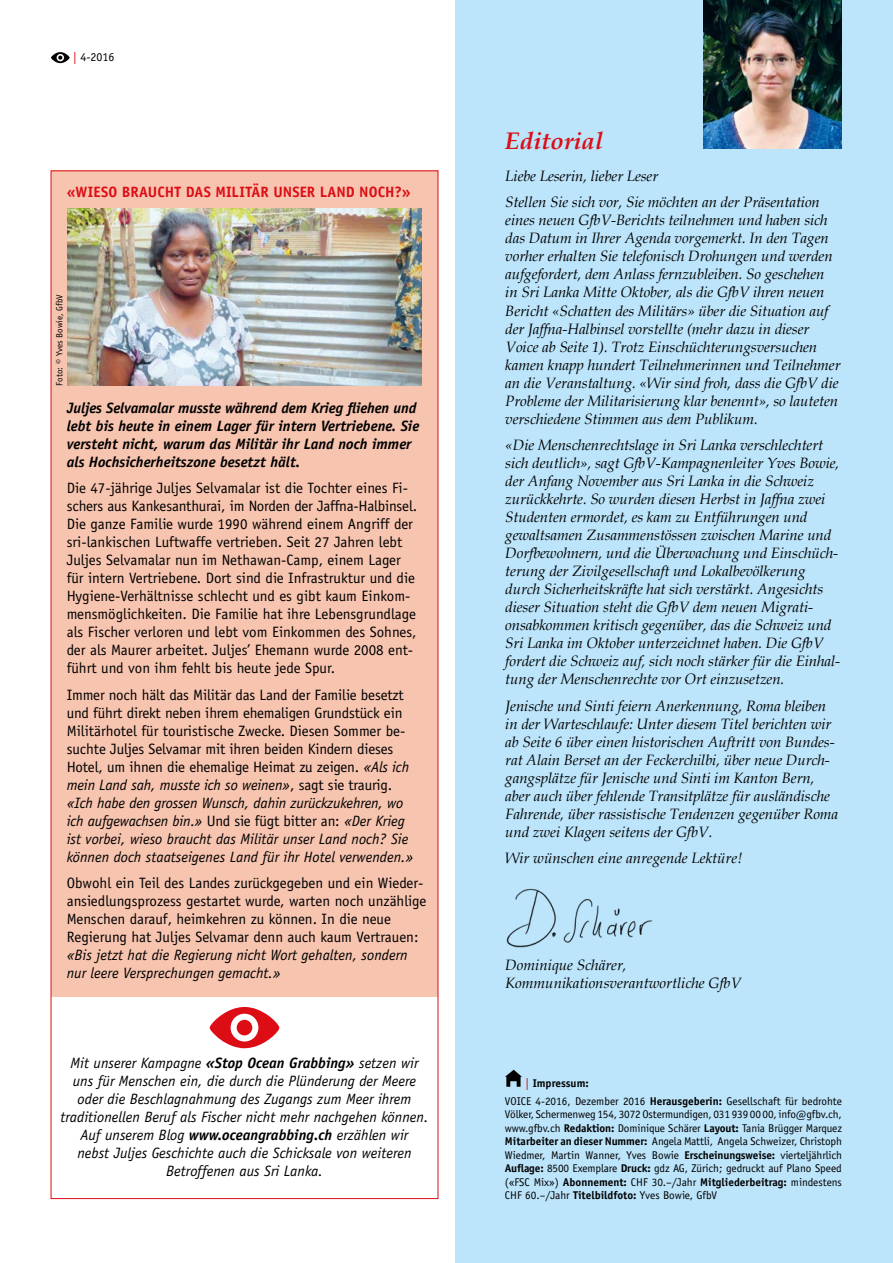
<style>
.page{position:relative;width:893px;height:1263px;background:#fff}
.page>*{position:absolute;margin:0;border:0;box-sizing:border-box;transform-origin:0 0}
.t1{font:italic 700 24px "Book Antiqua";color:#dc0d15}
.t2{font:italic 15px/18px "Book Antiqua";letter-spacing:-.005em;color:#000}
.t3{font:15px/18px "Officina Sans Std";color:#000}
.t4{font:italic 15px/18px "Officina Sans Std";color:#000;text-align:center}
.t5{font:italic 700 15px/18px "Officina Sans Std";color:#000}
.t6{font:700 15px "Officina Sans Std";letter-spacing:.005em;color:#dc0d15}
.t7{font:12px "Officina Sans Std";color:#000}
.t8{font:11.25px/13.5px "Officina Sans Std";color:#000}
.t9{font:9px "Officina Sans Std";color:#000}
.s1{color:#dc0d15}
.s2{font-style:italic}
.s3{font-weight:700}
.s4{font-size:12px;color:#dc0d15}
</style>
<div class="page">
<div style="left:455px;top:0;width:438px;height:1263px;background:#bce4fa"></div>
<img style="left:506px;top:888px;width:147px;height:60px">
<img style="left:703px;top:0;width:139px;height:149px">
<svg style="left:505px;top:1070px;width:17px;height:17px"></svg>
<svg style="left:209px;top:1007px;width:71px;height:41px"></svg>
<div style="left:237px;top:1020px;width:15px;height:16px;background:#dc0d15;border-radius:50%"></div>
<div style="left:51px;top:170px;width:387px;height:826px;background:#f7c4af"></div>
<img style="left:67px;top:208px;width:355px;height:178px">
<svg style="left:51px;top:52px;width:19px;height:11px"></svg>
<p class="t7" style="left:73px;top:50px;width:43px"><span class="s1">|</span> 4-2016</p>
<p class="t6" style="left:67px;top:182px;width:346px">«WIESO BRAUCHT DAS MILITÄR UNSER LAND NOCH?»</p>
<p class="t9" style="left:54px;top:386px;width:93px;rotate:-90deg">Foto: © Yves Bowie, GfbV</p>
<p class="t5" style="left:67px;top:399px;width:354px">Juljes Selvamalar musste während dem Krieg fliehen und lebt bis heute in einem Lager für intern Vertriebene. Sie versteht nicht, warum das Militär ihr Land noch immer als Hochsicherheitszone besetzt hält.</p>
<p class="t3" style="left:67px;top:479px;width:352px">Die 47-jährige Juljes Selvamalar ist die Tochter eines Fi&shy;schers aus Kankesanthurai, im Norden der Jaffna-Halbinsel.<br>Die ganze Familie wurde 1990 während einem Angriff der sri-lankischen Luftwaffe vertrieben. Seit 27 Jahren lebt Juljes Selvamalar nun im Nethawan-Camp, einem Lager für intern Vertriebene. Dort sind die Infrastruktur und die Hygiene-Verhältnisse schlecht und es gibt kaum Einkom&shy;mensmöglichkeiten. Die Familie hat ihre Lebensgrundlage als Fischer verloren und lebt vom Einkommen des Sohnes, der als Maurer arbeitet. Juljes’ Ehemann wurde 2008 ent&shy;führt und von ihm fehlt bis heute jede Spur.</p>
<p class="t3" style="left:67px;top:686px;width:348px">Immer noch hält das Militär das Land der Familie besetzt und führt direkt neben ihrem ehemaligen Grundstück ein Militärhotel für touristische Zwecke. Diesen Sommer be&shy;suchte Juljes Selvamar mit ihren beiden Kindern dieses Hotel, um ihnen die ehemalige Heimat zu zeigen. <span class="s2">«Als ich mein Land sah, musste ich so weinen»</span>, sagt sie traurig. <span class="s2">«Ich habe den grossen Wunsch, dahin zurückzukehren, wo ich aufgewachsen bin.»</span> Und sie fügt bitter an: <span class="s2">«Der Krieg ist vorbei, wieso braucht das Militär unser Land noch? Sie können doch staatseigenes Land für ihr Hotel verwenden.»</span></p>
<p class="t3" style="left:67px;top:874px;width:361px">Obwohl ein Teil des Landes zurückgegeben und ein Wieder&shy;ansiedlungsprozess gestartet wurde, warten noch unzählige Menschen darauf, heimkehren zu können. In die neue Regierung hat Juljes Selvamar denn auch kaum Vertrauen:</p>
<p class="t4" style="left:67px;top:946px;width:342px;text-align:left">«Bis jetzt hat die Regierung nicht Wort gehalten, sondern nur leere Versprechungen gemacht.»</p>
<p class="t4" style="left:61px;top:1054px;width:369px">Mit unserer Kampagne <span class="s3">«Stop Ocean Grabbing»</span> setzen wir uns für Menschen ein, die durch die Plünderung der Meere oder die Beschlagnahmung des Zugangs zum Meer ihrem traditionellen Beruf als Fischer nicht mehr nachgehen können.<br>Auf unserem Blog <span class="s3">www.oceangrabbing.ch</span> erzählen wir<br>nebst Juljes Geschichte auch die Schicksale von weiteren Betroffenen aus Sri Lanka.</p>
<h1 class="t1" style="left:505px;top:124px;width:99px">Editorial</h1>
<p class="t2" style="left:505px;top:162px;width:316px;line-height:26.5px">Liebe Leserin, lieber Leser<br>Stellen Sie sich vor, Sie möchten an der Präsentation</p>
<p class="t2" style="left:505px;top:211px;width:337px">eines neuen GfbV-Berichts teilnehmen und haben sich das Datum in Ihrer Agenda vorgemerkt. In den Tagen vorher erhalten Sie telefonisch Drohungen und werden aufgefordert, dem Anlass fernzubleiben. So geschehen in Sri Lanka Mitte Oktober, als die GfbV ihren neuen Bericht «Schatten des Militärs» über die Situation auf der Jaffna-Halbinsel vorstellte (mehr dazu in dieser Voice ab Seite 1). Trotz Einschüchterungsversuchen kamen knapp hundert Teilnehmerinnen und Teilnehmer an die Veranstaltung. «Wir sind froh, dass die GfbV die Probleme der Militarisierung klar benennt», so lauteten verschiedene Stimmen aus dem Publikum.</p>
<p class="t2" style="left:505px;top:435px;width:336px">«Die Menschenrechtslage in Sri Lanka verschlechtert sich deutlich», sagt GfbV-Kampagnenleiter Yves Bowie, der Anfang November aus Sri Lanka in die Schweiz zurückkehrte. So wurden diesen Herbst in Jaffna zwei Studenten ermordet, es kam zu Entführungen und gewaltsamen Zusammenstössen zwischen Marine und Dorfbewohnern, und die Überwachung und Einschüch&shy;terung der Zivilgesellschaft und Lokalbevölkerung durch Sicherheitskräfte hat sich verstärkt. Angesichts dieser Situation steht die GfbV dem neuen Migrati&shy;onsabkommen kritisch gegenüber, das die Schweiz und Sri Lanka im Oktober unterzeichnet haben. Die GfbV fordert die Schweiz auf, sich noch stärker für die Einhal&shy;tung der Menschenrechte vor Ort einzusetzen.</p>
<p class="t2" style="left:505px;top:696px;width:334px">Jenische und Sinti feiern Anerkennung, Roma bleiben in der Warteschlaufe: Unter diesem Titel berichten wir ab Seite 6 über einen historischen Auftritt von Bundes&shy;rat Alain Berset an der Feckerchilbi, über neue Durch&shy;gangsplätze für Jenische und Sinti im Kanton Bern, aber auch über fehlende Transitplätze für ausländische Fahrende, über rassistische Tendenzen gegenüber Roma und zwei Klagen seitens der GfbV.</p>
<p class="t2" style="left:505px;top:848px;width:238px">Wir wünschen eine anregende Lektüre!</p>
<p class="t2" style="left:505px;top:955px;width:237px">Dominique Schärer,<br>Kommunikationsverantwortliche GfbV</p>
<p class="t8" style="left:505px;top:1074px;width:338px;line-height:17.7px;text-indent:21px"><span class="s4">|</span> <span class="s3">Impressum:<br></span>VOICE 4-2016, Dezember 2016 <span class="s3">Herausgeberin:</span> Gesellschaft für bedrohte</p>
<p class="t8" style="left:505px;top:1107px;width:339px;text-align:justify">Völker, Schermenweg 154, 3072 Ostermundigen, 031 939 00 00, info@gfbv.ch, www.gfbv.ch <span class="s3">Redaktion:</span> Dominique Schärer <span class="s3">Layout:</span> Tania Brügger Marquez <span class="s3">Mitarbeiter an dieser Nummer:</span> Angela Mattli, Angela Schweizer, Christoph Wiedmer, Martin Wanner, Yves Bowie <span class="s3">Erscheinungsweise:</span> vierteljährlich <span class="s3">Auflage:</span> 8500 Exemplare <span class="s3">Druck:</span> gdz AG, Zürich; gedruckt auf Plano Speed («FSC Mix») <span class="s3">Abonnement:</span> CHF 30.–/Jahr <span class="s3">Mitgliederbeitrag:</span> mindestens CHF 60.–/Jahr <span class="s3">Titelbildfoto:</span> Yves Bowie, GfbV</p>
</div>
